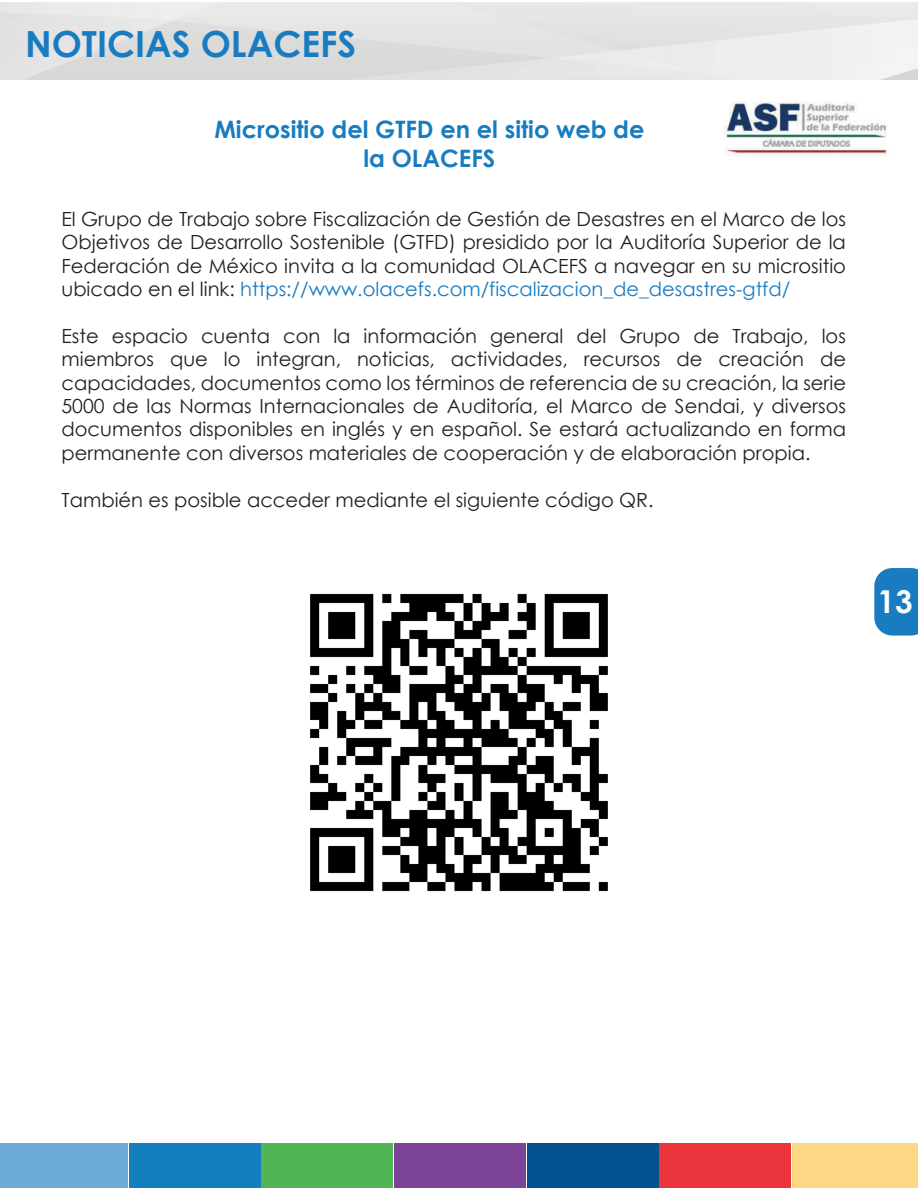
<style>
.page{position:relative;width:918px;height:1188px;background:#fff}
.page>*{position:absolute;margin:0;border:0;box-sizing:border-box;transform-origin:0 0}
.t1{font:700 36px "Century Gothic";color:#197cc1}
.t2{font:700 31.5px "Century Gothic";color:#fbfbfc}
.t3{font:700 24px/28.8px "Century Gothic";color:#197cc1;text-align:center}
.t4{font:19.5px/23.4px "Century Gothic";color:#231f20;text-align:justify}
.s1{color:#197cc1}
</style>
<div class="page">
<div style="left:0;top:1144px;width:128px;height:44px;background:#6dabd7"></div>
<div style="left:129px;top:1144px;width:131px;height:44px;background:#147fbf"></div>
<div style="left:261px;top:1144px;width:132px;height:44px;background:#52b555"></div>
<div style="left:394px;top:1144px;width:132px;height:44px;background:#7d4397"></div>
<div style="left:527px;top:1144px;width:131px;height:44px;background:#025190"></div>
<div style="left:660px;top:1144px;width:131px;height:44px;background:#eb343c"></div>
<div style="left:792px;top:1144px;width:126px;height:44px;background:#fed785"></div>
<img style="left:310px;top:593px;width:298px;height:299px">
<svg style="left:874px;top:568px;width:44px;height:68px;background:#2784c4"></svg>
<img style="left:724px;top:101px;width:163px;height:55px">
<h1 class="t1" style="left:25px;top:27px;width:333px">NOTICIAS OLACEFS</h1>
<p class="t3" style="left:214px;top:116px;width:432px">Micrositio del GTFD en el sitio web de la OLACEFS</p>
<p class="t4" style="left:62px;top:209px;width:786px">El Grupo de Trabajo sobre Fiscalización de Gestión de Desastres en el Marco de los Objetivos de Desarrollo Sostenible (GTFD) presidido por la Auditoría Superior de la Federación de México invita a la comunidad OLACEFS a navegar en su micrositio ubicado en el link: <span class="s1">https://www.olacefs.com/fiscalizacion_de_desastres-gtfd/</span></p>
<p class="t4" style="left:62px;top:326px;width:786px">Este espacio cuenta con la información general del Grupo de Trabajo, los miembros que lo integran, noticias, actividades, recursos de creación de capacidades, documentos como los términos de referencia de su creación, la serie 5000 de las Normas Internacionales de Auditoría, el Marco de Sendai, y diversos documentos disponibles en inglés y en español. Se estará actualizando en forma permanente con diversos materiales de cooperación y de elaboración propia.</p>
<p class="t4" style="left:62px;top:489px;width:593px">También es posible acceder mediante el siguiente código QR.</p>
<h2 class="t2" style="left:877px;top:587px;width:37px">13</h2>
</div>
